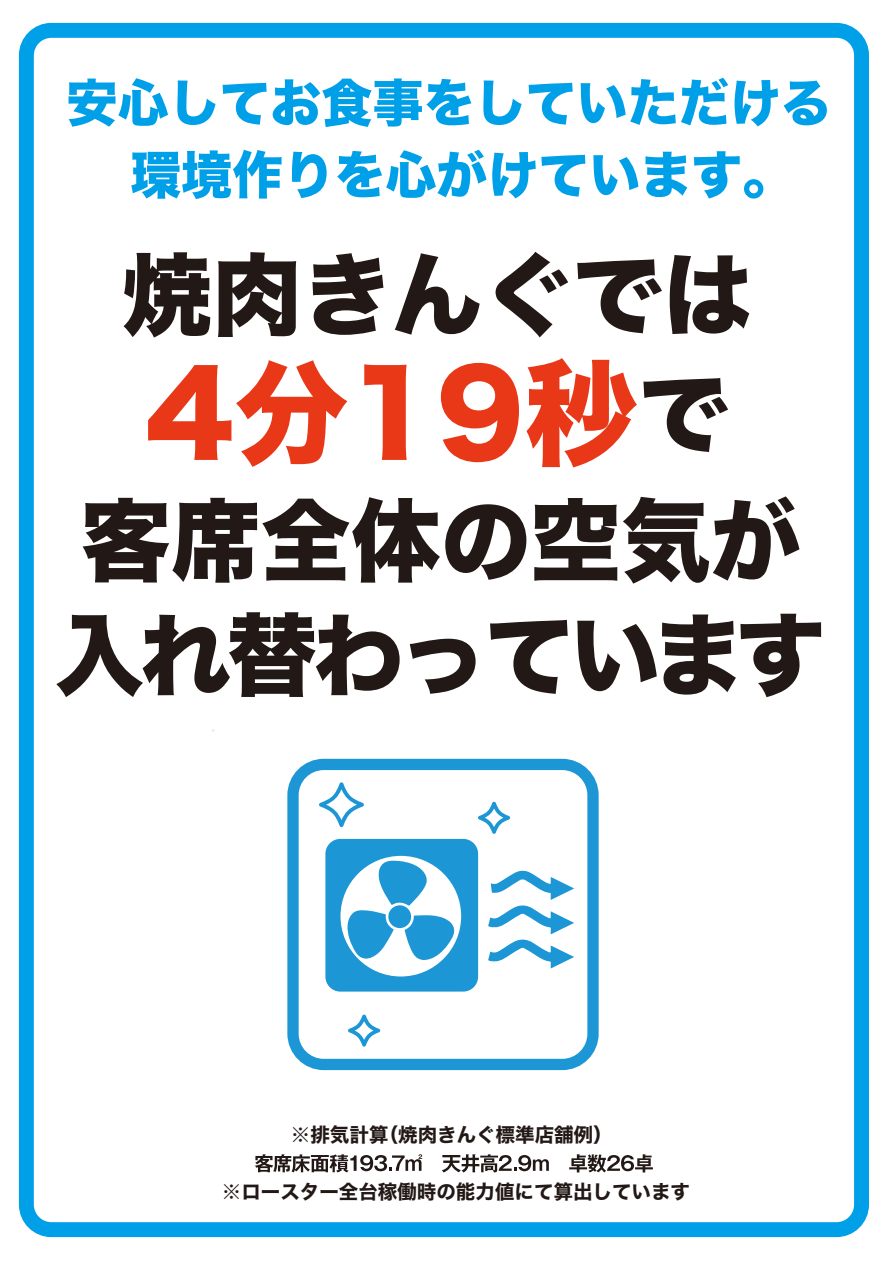
<style>
.page{position:relative;width:893px;height:1263px;background:#fff}
.page>*{position:absolute;margin:0;border:0;box-sizing:border-box;transform-origin:0 0}
.t1{font:114px "Hira Kaku Std N W8";color:#e83818}
.t2{font:90px "Hira Kaku Std N W8";color:#221815}
.t3{font:90px "Hira Kaku Std N W8";letter-spacing:-.05em;color:#221815}
.t4{font:51px/72px "Hira Kaku Std N W8";color:#00a0e9;text-align:center}
.t5{font:19.5px "Hira Kaku Std N W7";color:#221815}
.s1{font-size:90px;color:#221815}
</style>
<div class="page">
<div style="left:19px;top:23px;width:850px;height:1214px;border:15px solid #00a0e9;border-radius:25px"></div>
<svg style="left:255px;top:1154px;width:167px;height:18px"></svg>
<svg style="left:442px;top:1154px;width:107px;height:18px"></svg>
<svg style="left:569px;top:1154px;width:84px;height:18px"></svg>
<svg style="left:287px;top:759px;width:312px;height:311px"></svg>
<svg style="left:348px;top:1014px;width:32px;height:32px"></svg>
<svg style="left:319px;top:782px;width:255px;height:209px"></svg>
<h3 class="t4" style="left:67px;top:68px;width:766px">安心してお食事をしていただける環境作りを心がけています。</h3>
<h2 class="t2" style="left:122px;top:245px;width:631px">焼肉きんぐでは</h2>
<h1 class="t1" style="left:146px;top:350px;width:584px">4分19秒<span class="s1">で</span></h1>
<h2 class="t2" style="left:81px;top:491px;width:721px">客席全体の空気が</h2>
<h2 class="t3" style="left:54px;top:605px;width:773px">入れ替わっています</h2>
<p class="t5" style="left:291px;top:1119px;width:323px">※排気計算（焼肉きんぐ標準店舗例）</p>
<p class="t5" style="left:222px;top:1176px;width:470px">※ロースター全台稼働時の能力値にて算出しています</p>
</div>
